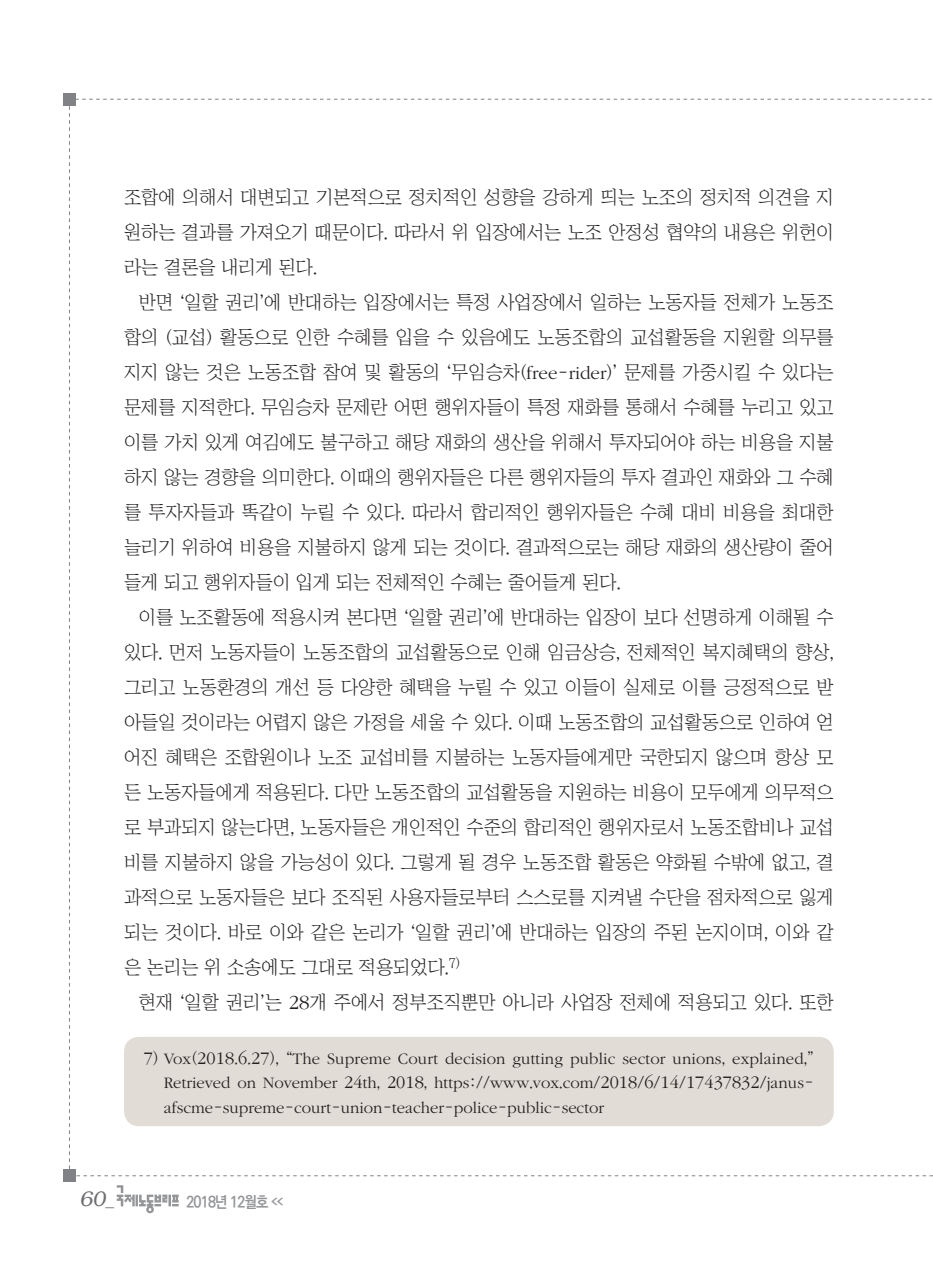
<style>
.page{position:relative;width:933px;height:1275px;background:#fff}
.page>*{position:absolute;margin:0;border:0;box-sizing:border-box;transform-origin:0 0}
.t1{font:italic 300 21px "Bookman";color:#6c6d70}
.본문{font:18.9px/35px "Chosunilbo NM";color:#231f20;text-align:justify}
.각주{font:300 16.62px/24.5px "ITC Garamond Std";color:#231f20;text-align:justify}
.t2{font:700 15.75px "Ko Pub Dotum";letter-spacing:-.055em;color:#939598;scale:.9 1}
.s1{font-family:"ITC Garamond Std";font-weight:300}
.s2{font-family:"ITC Garamond Std";font-weight:300;font-size:20.82px}
.s3{font-size:18.38px}
.s4{font-family:"Chosunilbo NM";font-weight:400}
.s5{font-family:"Helvetica";font-weight:400;font-style:normal;font-size:17.5px}
.s6{font-size:7.88px}
</style>
<div class="page">
<div style="left:64px;top:1170px;width:12px;height:12px;background:#808285"></div>
<div style="left:64px;top:93px;width:12px;height:12px;background:#808285"></div>
<svg style="left:117px;top:1185px;width:62px;height:28px"></svg>
<div style="left:124px;top:1037px;width:709px;height:89px;background:#e1dcd5;border-radius:15px"></div>
<p class="본문" style="left:124px;top:179px;width:711px">조합에 의해서 대변되고 기본적으로 정치적인 성향을 강하게 띄는 노조의 정치적 의견을 지 원하는 결과를 가져오기 때문이다. 따라서 위 입장에서는 노조 안정성 협약의 내용은 위헌이 라는 결론을 내리게 된다.</p>
<p class="본문" style="left:124px;top:284px;width:711px;text-indent:15px">반면 ‘일할 권리’에 반대하는 입장에서는 특정 사업장에서 일하는 노동자들 전체가 노동조 합의 (교섭) 활동으로 인한 수혜를 입을 수 있음에도 노동조합의 교섭활동을 지원할 의무를 지지 않는 것은 노동조합 참여 및 활동의 ‘무임승차(<span class="s1">free</span>-<span class="s1">rider</span>)’ 문제를 가중시킬 수 있다는 문제를 지적한다. 무임승차 문제란 어떤 행위자들이 특정 재화를 통해서 수혜를 누리고 있고 이를 가치 있게 여김에도 불구하고 해당 재화의 생산을 위해서 투자되어야 하는 비용을 지불 하지 않는 경향을 의미한다. 이때의 행위자들은 다른 행위자들의 투자 결과인 재화와 그 수혜 를 투자자들과 똑같이 누릴 수 있다. 따라서 합리적인 행위자들은 수혜 대비 비용을 최대한 늘리기 위하여 비용을 지불하지 않게 되는 것이다. 결과적으로는 해당 재화의 생산량이 줄어 들게 되고 행위자들이 입게 되는 전체적인 수혜는 줄어들게 된다.</p>
<p class="본문" style="left:124px;top:599px;width:711px;text-indent:15px">이를 노조활동에 적용시켜 본다면 ‘일할 권리’에 반대하는 입장이 보다 선명하게 이해될 수 있다. 먼저 노동자들이 노동조합의 교섭활동으로 인해 임금상승, 전체적인 복지혜택의 향상, 그리고 노동환경의 개선 등 다양한 혜택을 누릴 수 있고 이들이 실제로 이를 긍정적으로 받 아들일 것이라는 어렵지 않은 가정을 세울 수 있다. 이때 노동조합의 교섭활동으로 인하여 얻 어진 혜택은 조합원이나 노조 교섭비를 지불하는 노동자들에게만 국한되지 않으며 항상 모 든 노동자들에게 적용된다. 다만 노동조합의 교섭활동을 지원하는 비용이 모두에게 의무적으 로 부과되지 않는다면, 노동자들은 개인적인 수준의 합리적인 행위자로서 노동조합비나 교섭 비를 지불하지 않을 가능성이 있다. 그렇게 될 경우 노동조합 활동은 약화될 수밖에 없고, 결 과적으로 노동자들은 보다 조직된 사용자들로부터 스스로를 지켜낼 수단을 점차적으로 잃게 되는 것이다. 바로 이와 같은 논리가 ‘일할 권리’에 반대하는 입장의 주된 논지이며, 이와 같 은 논리는 위 소송에도 그대로 적용되었다.<sup>7)</sup></p>
<p class="본문" style="left:139px;top:984px;width:696px">현재 ‘일할 권리’는 <span class="s2">28</span>개 주에서 정부조직뿐만 아니라 사업장 전체에 적용되고 있다. 또한</p>
<p class="각주" style="left:164px;top:1047px;width:651px;text-indent:-20px"><span class="s3">7</span><span class="s4">)</span> Vox<span class="s4">(</span><span class="s3">2018</span><span class="s4">.</span><span class="s3">6</span><span class="s4">.</span><span class="s3">27</span><span class="s4">), “</span>The Supreme Court decision gutting public sector unions<span class="s4">,</span> explained<span class="s4">,” </span>Retrieved on November <span class="s3">24</span>th<span class="s4">,</span> <span class="s3">2018</span><span class="s4">,</span> https<span class="s4">://</span>www<span class="s4">.</span>vox<span class="s4">.</span>com<span class="s4">/</span><span class="s3">2018</span><span class="s4">/</span><span class="s3">6</span><span class="s4">/</span><span class="s3">14</span><span class="s4">/</span><span class="s3">17437832</span><span class="s4">/</span>janus&shy;afscme<span class="s4">-</span>supreme<span class="s4">-</span>court<span class="s4">-</span>union<span class="s4">-</span>teacher<span class="s4">-</span>police<span class="s4">-</span>public<span class="s4">-</span>sector</p>
<p class="t1" style="left:79px;top:1187px;width:36px">60<span class="s5">_</span></p>
<p class="t2" style="left:186px;top:1194px;width:109px">2018년 12월호 <span class="s6">&lt;&lt;</span></p>
</div>
